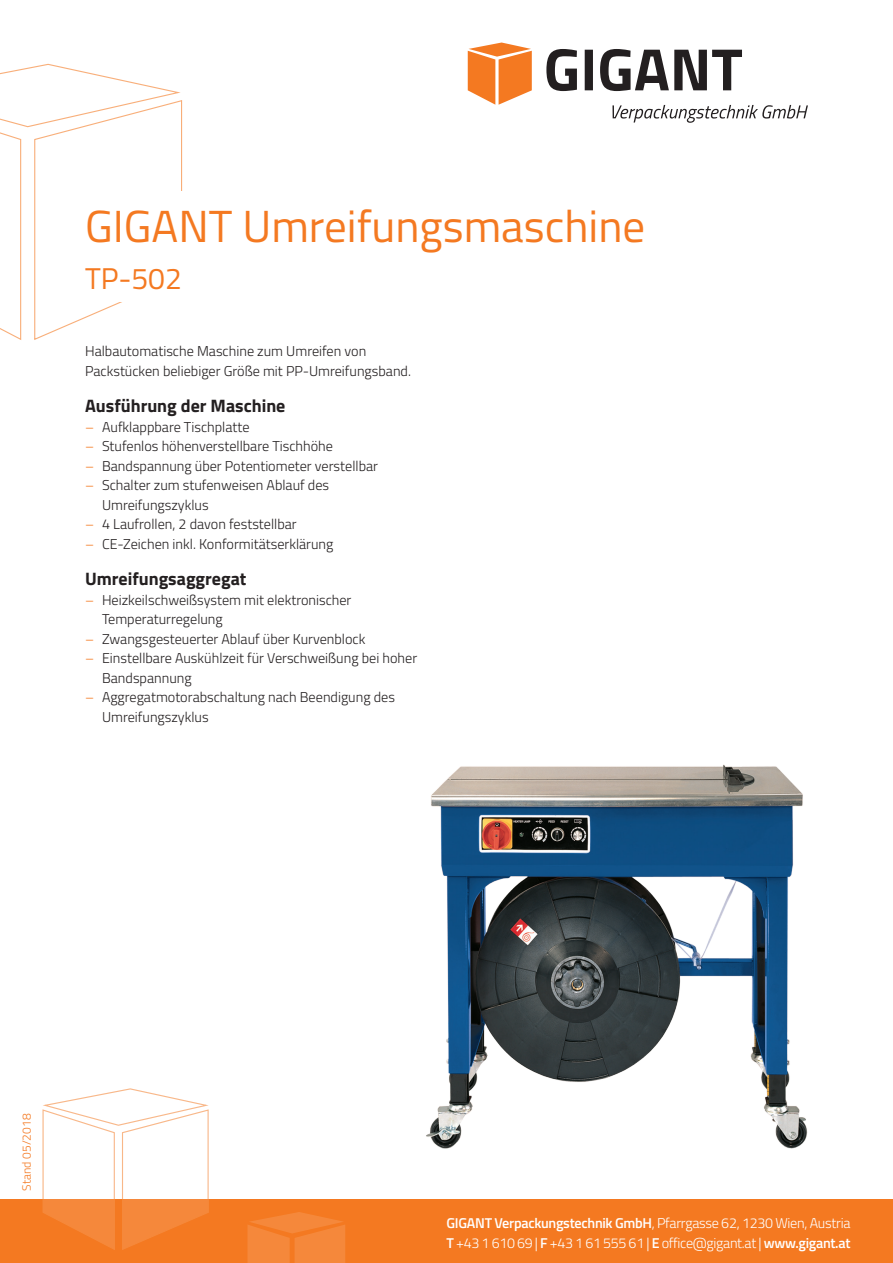
<style>
.page{position:relative;width:893px;height:1263px;background:#fff}
.page>*{position:absolute;margin:0;border:0;box-sizing:border-box;transform-origin:0 0}
.t1{font:45px "Titillium Web";color:#f47921}
.t2{font:30px "Titillium Web";color:#f47921}
.t3{font:700 18px "Titillium Web";color:#231f20}
.t4{font:300 14.25px/19.5px "Titillium Web";color:#231f20}
.t5{font:300 14.25px/19.5px "Titillium Web";letter-spacing:-.02em;color:#fff}
.t6{font:300 12px "Titillium Web";color:#f47921}
.s1{color:#f47921}
.s2{font-weight:600}
</style>
<div class="page">
<div style="left:0;top:1199px;width:893px;height:64px;background:#f47921"></div>
<svg style="left:0;top:63px;width:183px;height:277px"></svg>
<svg style="left:247px;top:1212px;width:98px;height:51px"></svg>
<svg style="left:42px;top:1088px;width:167px;height:162px"></svg>
<img style="left:426px;top:765px;width:382px;height:383px">
<div style="left:85px;top:191px;width:723px;height:64px;background:#fff"></div>
<div style="left:85px;top:255px;width:723px;height:47px;background:#fff"></div>
<svg style="left:546px;top:49px;width:196px;height:42px"></svg>
<svg style="left:468px;top:43px;width:64px;height:62px"></svg>
<svg style="left:612px;top:105px;width:196px;height:18px"></svg>
<h1 class="t1" style="left:85px;top:194px;width:562px">GIGANT Umreifungsmaschine</h1>
<h2 class="t2" style="left:85px;top:257px;width:98px">TP-502</h2>
<p class="t4" style="left:85px;top:341px;width:327px">Halbautomatische Maschine zum Umreifen von<br>Packstücken beliebiger Größe mit PP-Umreifungsband.</p>
<p class="t3" style="left:85px;top:392px;width:202px">Ausführung der Maschine</p>
<p class="t4" style="left:85px;top:416px;width:166px"><span class="s1">–</span> Aufklappbare Tischplatte</p>
<p class="t4" style="left:85px;top:436px;width:250px"><span class="s1">–</span> Stufenlos höhenverstellbare Tischhöhe</p>
<p class="t4" style="left:85px;top:455px;width:294px"><span class="s1">–</span> Bandspannung über Potentiometer verstellbar</p>
<p class="t4" style="left:102px;top:475px;width:229px;text-indent:-17px"><span class="s1">–</span> Schalter zum stufenweisen Ablauf des<br>Umreifungszyklus</p>
<p class="t4" style="left:85px;top:514px;width:213px"><span class="s1">–</span> 4 Laufrollen, 2 davon feststellbar</p>
<p class="t4" style="left:85px;top:533px;width:250px"><span class="s1">–</span> CE-Zeichen inkl. Konformitätserklärung</p>
<p class="t3" style="left:85px;top:565px;width:163px">Umreifungsaggregat</p>
<p class="t4" style="left:102px;top:589px;width:251px;text-indent:-17px"><span class="s1">–</span> Heizkeilschweißsystem mit elektronischer<br>Temperaturregelung</p>
<p class="t4" style="left:85px;top:628px;width:282px"><span class="s1">–</span> Zwangsgesteuerter Ablauf über Kurvenblock</p>
<p class="t4" style="left:102px;top:648px;width:317px;text-indent:-17px"><span class="s1">–</span> Einstellbare Auskühlzeit für Verschweißung bei hoher<br>Bandspannung</p>
<p class="t4" style="left:102px;top:687px;width:294px;text-indent:-17px"><span class="s1">–</span> Aggregatmotorabschaltung nach Beendigung des<br>Umreifungszyklus</p>
<p class="t6" style="left:18px;top:1191px;width:78px;rotate:-90deg">Stand 05/2018</p>
<p class="t5" style="left:446px;top:1213px;width:405px"><span class="s2">GIGANT Verpackungstechnik GmbH</span>, Pfarrgasse 62, 1230 Wien, Austria<br><span class="s2">T</span> +43 1 610 69 | <span class="s2">F</span> +43 1 61 555 61 | <span class="s2">E</span> office@gigant.at | <span class="s2">www.gigant.at</span></p>
</div>
